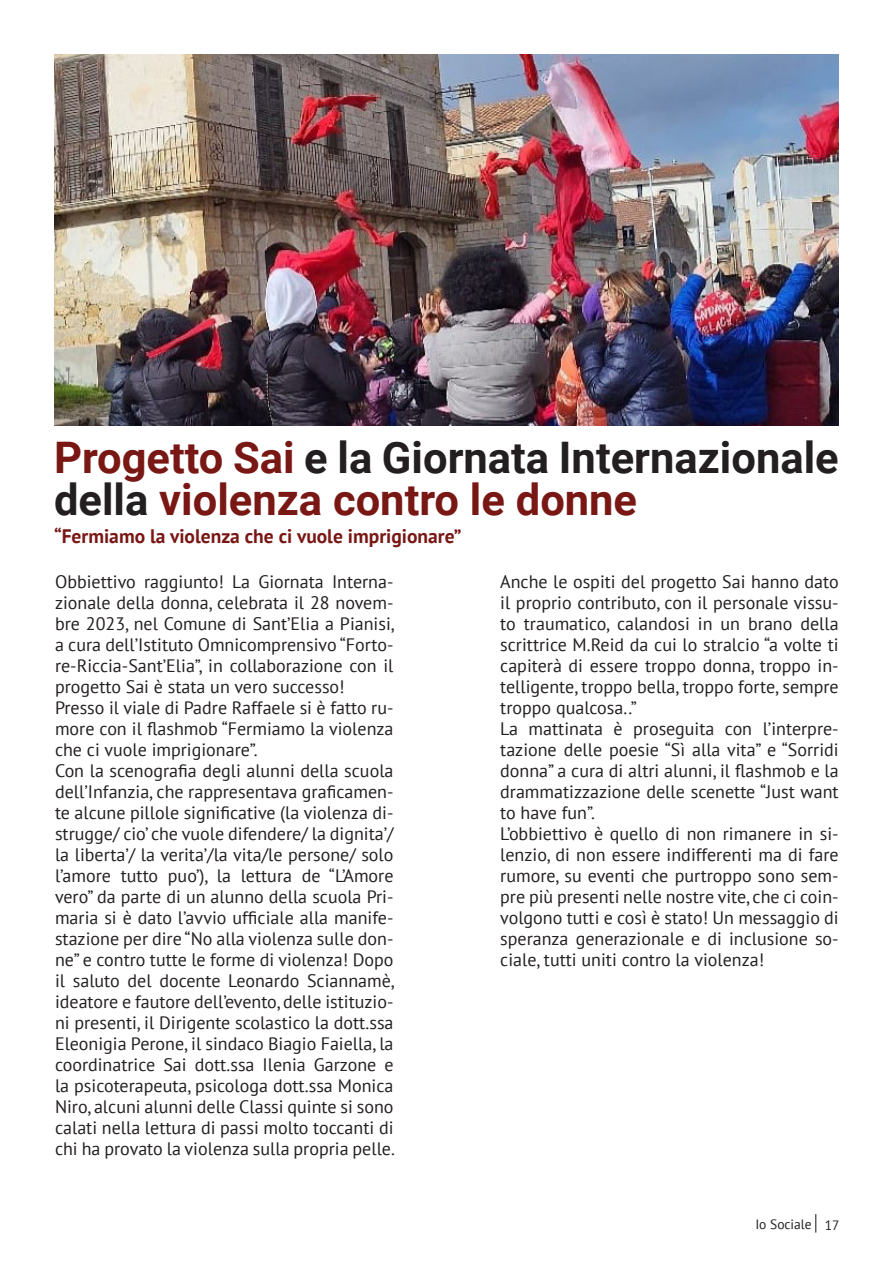
<style>
.page{position:relative;width:893px;height:1263px;background:#fff}
.page>*{position:absolute;margin:0;border:0;box-sizing:border-box;transform-origin:0 0}
.TITLE_3{font:700 43.5px/42px "Roboto";color:#781714}
.body_text{font:700 19.5px "PT Sans";color:#781714}
.body_text-2{font:18px/21px "PT Sans";color:#231f20;text-align:justify}
.t1{font:13.5px "PT Sans";color:#231f20}
.s1{color:#231f20}
</style>
<div class="page">
<svg style="left:815px;top:1214px;width:1px;height:18px"></svg>
<img style="left:54px;top:54px;width:785px;height:371px">
<p class="TITLE_3" style="left:54px;top:434px;width:786px">Progetto Sai <span class="s1">e la Giornata Internazionale della</span> violenza contro le donne</p>
<p class="body_text" style="left:54px;top:523px;width:409px">“Fermiamo la violenza che ci vuole imprigionare”</p>
<p class="body_text-2" style="left:500px;top:570px;width:340px">Anche le ospiti del progetto Sai hanno dato il proprio contributo, con il personale vissu&shy;to traumatico, calandosi in un brano della scrittrice M.Reid da cui lo stralcio “a volte ti capiterà di essere troppo donna, troppo in&shy;telligente, troppo bella, troppo forte, sempre troppo qualcosa..”</p>
<p class="body_text-2" style="left:500px;top:717px;width:340px">La mattinata è proseguita con l’interpre&shy;tazione delle poesie “Sì alla vita” e “Sorridi donna” a cura di altri alunni, il flashmob e la drammatizzazione delle scenette “Just want to have fun”.</p>
<p class="body_text-2" style="left:500px;top:822px;width:340px">L’obbiettivo è quello di non rimanere in si&shy;lenzio, di non essere indifferenti ma di fare rumore, su eventi che purtroppo sono sem&shy;pre più presenti nelle nostre vite, che ci coin&shy;volgono tutti e così è stato! Un messaggio di speranza generazionale e di inclusione so&shy;ciale, tutti uniti contro la violenza!</p>
<p class="body_text-2" style="left:55px;top:570px;width:341px">Obbiettivo raggiunto! La Giornata Interna&shy;zionale della donna, celebrata il 28 novem&shy;bre 2023, nel Comune di Sant’Elia a Pianisi, a cura dell’Istituto Omnicomprensivo “Forto&shy;re-Riccia-Sant’Elia”, in collaborazione con il progetto Sai è stata un vero successo!</p>
<p class="body_text-2" style="left:55px;top:696px;width:340px">Presso il viale di Padre Raffaele si è fatto ru&shy;more con il flashmob “Fermiamo la violenza che ci vuole imprigionare”.</p>
<p class="body_text-2" style="left:55px;top:759px;width:341px">Con la scenografia degli alunni della scuola dell’Infanzia, che rappresentava graficamen&shy;te alcune pillole significative (la violenza di&shy;strugge/ cio’ che vuole difendere/ la dignita’/ la liberta’/ la verita’/la vita/le persone/ solo l’amore tutto puo’), la lettura de “L’Amore vero” da parte di un alunno della scuola Pri&shy;maria si è dato l’avvio ufficiale alla manife&shy;stazione per dire “No alla violenza sulle don&shy;ne” e contro tutte le forme di violenza! Dopo il saluto del docente Leonardo Sciannamè, ideatore e fautore dell’evento, delle istituzio&shy;ni presenti, il Dirigente scolastico la dott.ssa Eleonigia Perone, il sindaco Biagio Faiella, la coordinatrice Sai dott.ssa Ilenia Garzone e la psicoterapeuta, psicologa dott.ssa Monica Niro, alcuni alunni delle Classi quinte si sono calati nella lettura di passi molto toccanti di chi ha provato la violenza sulla propria pelle.</p>
<p class="t1" style="left:755px;top:1215px;width:86px">Io Sociale 17</p>
</div>
